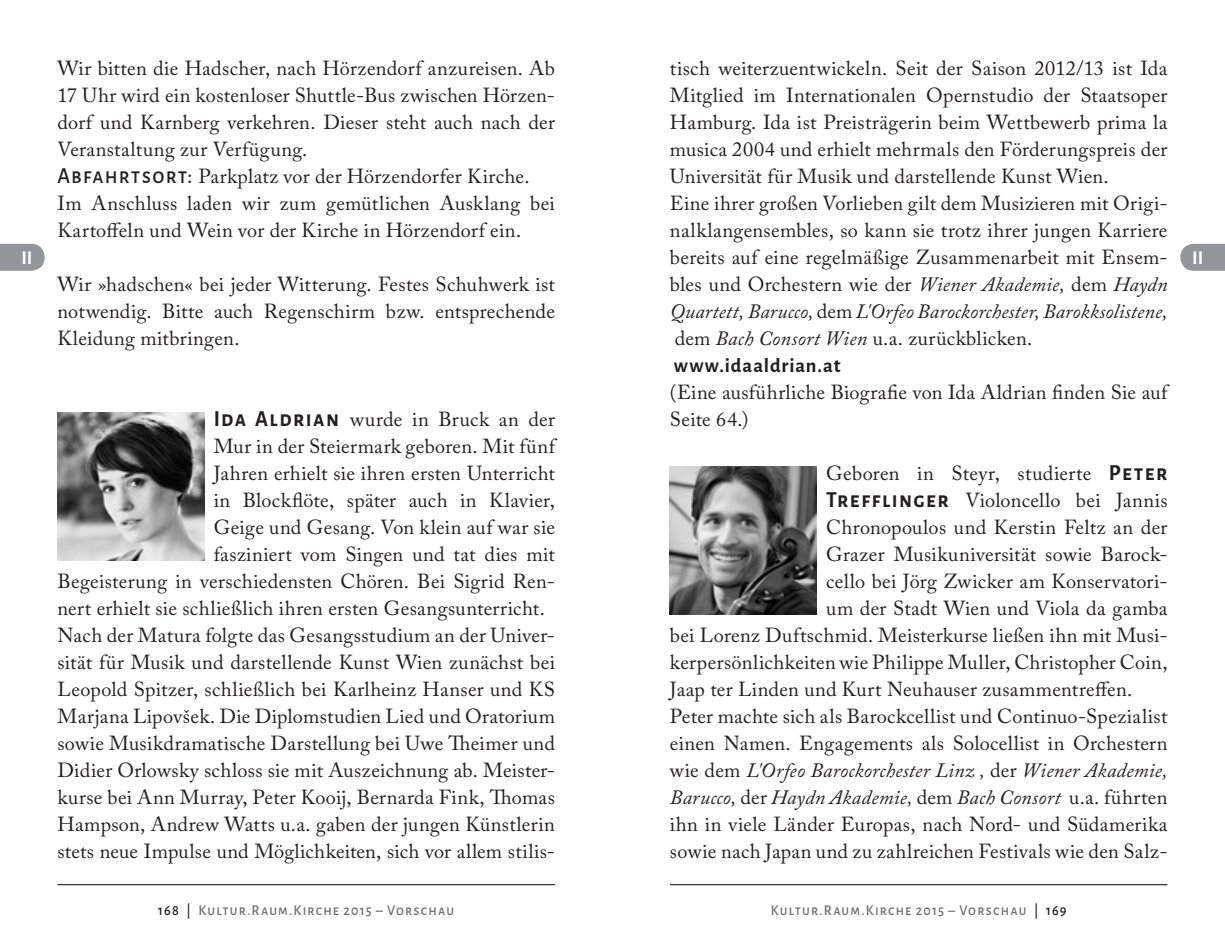
<style>
.page{position:relative;width:1225px;height:944px;background:#fff}
.page>*{position:absolute;margin:0;border:0;box-sizing:border-box;transform-origin:0 0}
.t1{font:20.25px/27px "Adobe Caslon Pro";letter-spacing:.015em;color:#231f20;text-align:justify}
.t2{font:700 20.25px "Alegreya Sans";letter-spacing:.04em;color:#231f20}
.t3{font:700 19.12px "Alegreya Sans SC";color:#fff}
.t4{font:500 14.62px "Alegreya Sans SC";letter-spacing:.085em;color:#6c6d70;scale:.96 1}
.s1{font-family:"Alegreya Sans SC";font-weight:500;font-size:22.5px}
.s2{font-family:"Alegreya Sans SC";font-weight:700;font-size:22.5px}
.s3{color:#231f20}
.s4{font-style:italic}
</style>
<div class="page">
<hr style="left:57px;top:884px;width:498px;height:1px;background:#231f20">
<svg style="left:0;top:244px;width:45px;height:27px"></svg>
<hr style="left:670px;top:884px;width:497px;height:1px;background:#231f20">
<svg style="left:1180px;top:244px;width:45px;height:27px"></svg>
<img style="left:670px;top:466px;width:146px;height:149px">
<img style="left:57px;top:412px;width:147px;height:149px">
<p class="t3" style="left:22px;top:243px;width:13px">II</p>
<p class="t1" style="left:57px;top:54px;width:499px">Wir bitten die Hadscher, nach Hörzendorf anzureisen. Ab 17 Uhr wird ein kostenloser Shuttle-Bus zwischen Hörzen&shy;dorf und Karnberg verkehren. Dieser steht auch nach der Veranstaltung zur Verfügung.</p>
<p class="t1" style="left:57px;top:162px;width:474px"><span class="s1">Abfahrtsort:</span> Parkplatz vor der Hörzendorfer Kirche.</p>
<p class="t1" style="left:57px;top:189px;width:499px">Im Anschluss laden wir zum gemütlichen Ausklang bei<br>Kartoffeln und Wein vor der Kirche in Hörzendorf ein.</p>
<p class="t1" style="left:57px;top:270px;width:499px">Wir »hadschen« bei jeder Witterung. Festes Schuhwerk ist notwendig. Bitte auch Regenschirm bzw. entsprechende Kleidung mitbringen.</p>
<p class="t1" style="left:214px;top:405px;width:343px"><span class="s2">Ida Aldrian</span> wurde in Bruck an der</p>
<p class="t1" style="left:214px;top:432px;width:343px">Mur in der Steiermark geboren. Mit fünf</p>
<p class="t1" style="left:214px;top:459px;width:343px">Jahren erhielt sie ihren ersten Unterricht</p>
<p class="t1" style="left:214px;top:486px;width:343px">in Blockflöte, später auch in Klavier,</p>
<p class="t1" style="left:214px;top:513px;width:343px">Geige und Gesang. Von klein auf war sie</p>
<p class="t1" style="left:214px;top:540px;width:343px">fasziniert vom Singen und tat dies mit</p>
<p class="t1" style="left:57px;top:567px;width:499px">Begeisterung in verschiedensten Chören. Bei Sigrid Ren-</p>
<p class="t1" style="left:57px;top:594px;width:489px">nert erhielt sie schließlich ihren ersten Gesangsunterricht.</p>
<p class="t1" style="left:57px;top:621px;width:499px">Nach der Matura folgte das Gesangsstudium an der Univer&shy;sität für Musik und darstellende Kunst Wien zunächst bei Leopold Spitzer, schließlich bei Karlheinz Hanser und KS Marjana Lipovšek. Die Diplomstudien Lied und Oratorium sowie Musikdramatische Darstellung bei Uwe Theimer und Didier Orlowsky schloss sie mit Auszeichnung ab. Meister&shy;kurse bei Ann Murray, Peter Kooij, Bernarda Fink, Thomas Hampson, Andrew Watts u.a. gaben der jungen Künstlerin stets neue Impulse und Möglichkeiten, sich vor allem stilis-</p>
<p class="t4" style="left:158px;top:900px;width:310px"><span class="s3">168 |</span> Kultur.Raum.Kirche 2015 – Vorschau</p>
<p class="t1" style="left:670px;top:54px;width:499px">tisch weiterzuentwickeln. Seit der Saison 2012/13 ist Ida Mitglied im Internationalen Opernstudio der Staatsoper Hamburg. Ida ist Preisträgerin beim Wettbewerb prima la musica 2004 und erhielt mehrmals den Förderungspreis der Universität für Musik und darstellende Kunst Wien.</p>
<p class="t1" style="left:670px;top:189px;width:499px">Eine ihrer großen Vorlieben gilt dem Musizieren mit Origi&shy;nalklangensembles, so kann sie trotz ihrer jungen Karriere bereits auf eine regelmäßige Zusammenarbeit mit Ensem&shy;bles und Orchestern wie der <span class="s4">Wiener Akademie,</span> dem <span class="s4">Haydn Quartett, Barucco,</span> dem <span class="s4">L'Orfeo Barockorchester, Barokksolistene, </span>dem <span class="s4">Bach Consort Wien</span> u.a. zurückblicken.</p>
<p class="t2" style="left:674px;top:350px;width:168px">www.idaaldrian.at</p>
<p class="t1" style="left:670px;top:378px;width:499px">(Eine ausführliche Biografie von Ida Aldrian finden Sie auf<br>Seite 64.)</p>
<p class="t1" style="left:826px;top:459px;width:343px">Geboren in Steyr, studierte <span class="s2">Peter</span></p>
<p class="t1" style="left:826px;top:486px;width:343px"><span class="s2">Trefflinger</span> Violoncello bei Jannis</p>
<p class="t1" style="left:826px;top:513px;width:343px">Chronopoulos und Kerstin Feltz an der</p>
<p class="t1" style="left:826px;top:540px;width:343px">Grazer Musikuniversität sowie Barock-</p>
<p class="t1" style="left:826px;top:567px;width:343px">cello bei Jörg Zwicker am Konservatori-</p>
<p class="t1" style="left:826px;top:594px;width:343px">um der Stadt Wien und Viola da gamba</p>
<p class="t1" style="left:670px;top:621px;width:499px">bei Lorenz Duftschmid. Meisterkurse ließen ihn mit Musi-</p>
<p class="t1" style="left:670px;top:648px;width:499px">kerpersönlichkeiten wie Philippe Muller, Christopher Coin,</p>
<p class="t1" style="left:670px;top:675px;width:464px">Jaap ter Linden und Kurt Neuhauser zusammentreffen.</p>
<p class="t1" style="left:670px;top:702px;width:499px">Peter machte sich als Barockcellist und Continuo-Spezialist einen Namen. Engagements als Solocellist in Orchestern wie dem <span class="s4">L'Orfeo Barockorchester Linz ,</span> der <span class="s4">Wiener Akademie, Barucco,</span> der <span class="s4">Haydn Akademie,</span> dem <span class="s4">Bach Consort</span> u.a. führten ihn in viele Länder Europas, nach Nord- und Südamerika sowie nach Japan und zu zahlreichen Festivals wie den Salz-</p>
<p class="t4" style="left:771px;top:900px;width:310px">Kultur.Raum.Kirche 2015 – Vorschau <span class="s3">| 169</span></p>
<p class="t3" style="left:1192px;top:243px;width:13px">II</p>
</div>
